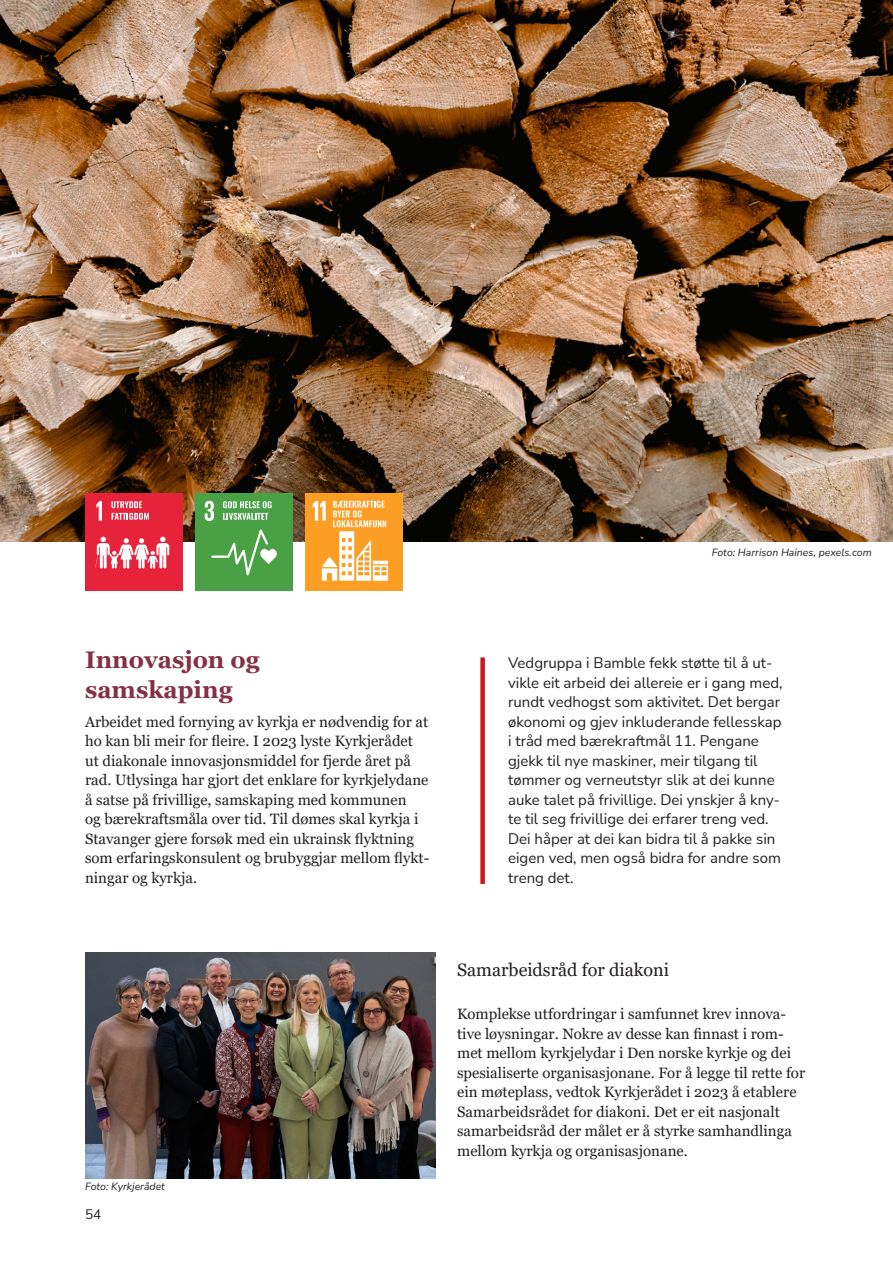
<style>
.page{position:relative;width:893px;height:1263px;background:#fff}
.page>*{position:absolute;margin:0;border:0;box-sizing:border-box;transform-origin:0 0}
.H2_Overskrift_Georgia{font:700 24px/30px "Georgia";color:#843046}
.H3_underittel_Georgia{font:18px "Georgia";color:#231f20}
.Brødtekst_10pt_13_Georgia{font:15px/19.5px "Georgia";color:#231f20}
.t1{font:15px/19.5px "Nunito Sans";color:#231f20}
.t2{font:13.5px "Nunito Sans";color:#231f20}
.Bildetekst_kun_fotograf{font:italic 200 10.5px "Nunito Sans 12 pt";color:#231f20}
</style>
<div class="page">
<img style="left:0;top:0;width:893px;height:542px">
<div style="left:480px;top:657px;width:5px;height:227px;background:#cd151d"></div>
<div style="left:195px;top:493px;width:98px;height:97px;background:#4aa045"></div>
<svg style="left:205px;top:501px;width:9px;height:20px"></svg>
<svg style="left:211px;top:530px;width:66px;height:45px"></svg>
<svg style="left:223px;top:501px;width:49px;height:19px"></svg>
<div style="left:85px;top:493px;width:98px;height:97px;background:#e6233b"></div>
<svg style="left:96px;top:501px;width:6px;height:20px"></svg>
<svg style="left:95px;top:537px;width:74px;height:31px"></svg>
<svg style="left:111px;top:501px;width:38px;height:19px"></svg>
<div style="left:305px;top:493px;width:98px;height:97px;background:#fc9e24"></div>
<svg style="left:312px;top:501px;width:76px;height:80px"></svg>
<img style="left:85px;top:952px;width:351px;height:226px">
<p class="Bildetekst_kun_fotograf" style="left:712px;top:545px;width:161px">Foto: Harrison Haines, pexels.com</p>
<p class="H2_Overskrift_Georgia" style="left:85px;top:645px;width:176px">Innovasjon og samskaping</p>
<p class="Brødtekst_10pt_13_Georgia" style="left:85px;top:712px;width:346px">Arbeidet med fornying av kyrkja er nødvendig for at ho kan bli meir for fleire. I 2023 lyste Kyrkjerådet ut diakonale innovasjonsmiddel for fjerde året på rad. Utlysinga har gjort det enklare for kyrkjelydane å satse på frivillige, samskaping med kommunen<br>og bærekraftsmåla over tid. Til dømes skal kyrkja i Stavanger gjere forsøk med ein ukrainsk flyktning som erfaringskonsulent og brubyggjar mellom flykt&shy;ningar og kyrkja.</p>
<p class="t1" style="left:508px;top:653px;width:276px">Vedgruppa i Bamble fekk støtte til å ut&shy;vikle eit arbeid dei allereie er i gang med, rundt vedhogst som aktivitet. Det bergar økonomi og gjev inkluderande fellesskap i tråd med bærekraftmål 11. Pengane gjekk til nye maskiner, meir tilgang til tømmer og verneutstyr slik at dei kunne auke talet på frivillige. Dei ynskjer å kny&shy;te til seg frivillige dei erfarer treng ved.<br>Dei håper at dei kan bidra til å pakke sin eigen ved, men også bidra for andre som treng det.</p>
<p class="Bildetekst_kun_fotograf" style="left:85px;top:1179px;width:81px">Foto: Kyrkjerådet</p>
<p class="t2" style="left:85px;top:1205px;width:18px">54</p>
<p class="H3_underittel_Georgia" style="left:457px;top:959px;width:213px">Samarbeidsråd for diakoni</p>
<p class="Brødtekst_10pt_13_Georgia" style="left:457px;top:1005px;width:350px">Komplekse utfordringar i samfunnet krev innova&shy;tive løysningar. Nokre av desse kan finnast i rom&shy;met mellom kyrkjelydar i Den norske kyrkje og dei spesialiserte organisasjonane. For å legge til rette for ein møteplass, vedtok Kyrkjerådet i 2023 å etablere Samarbeidsrådet for diakoni. Det er eit nasjonalt samarbeidsråd der målet er å styrke samhandlinga mellom kyrkja og organisasjonane.</p>
</div>
